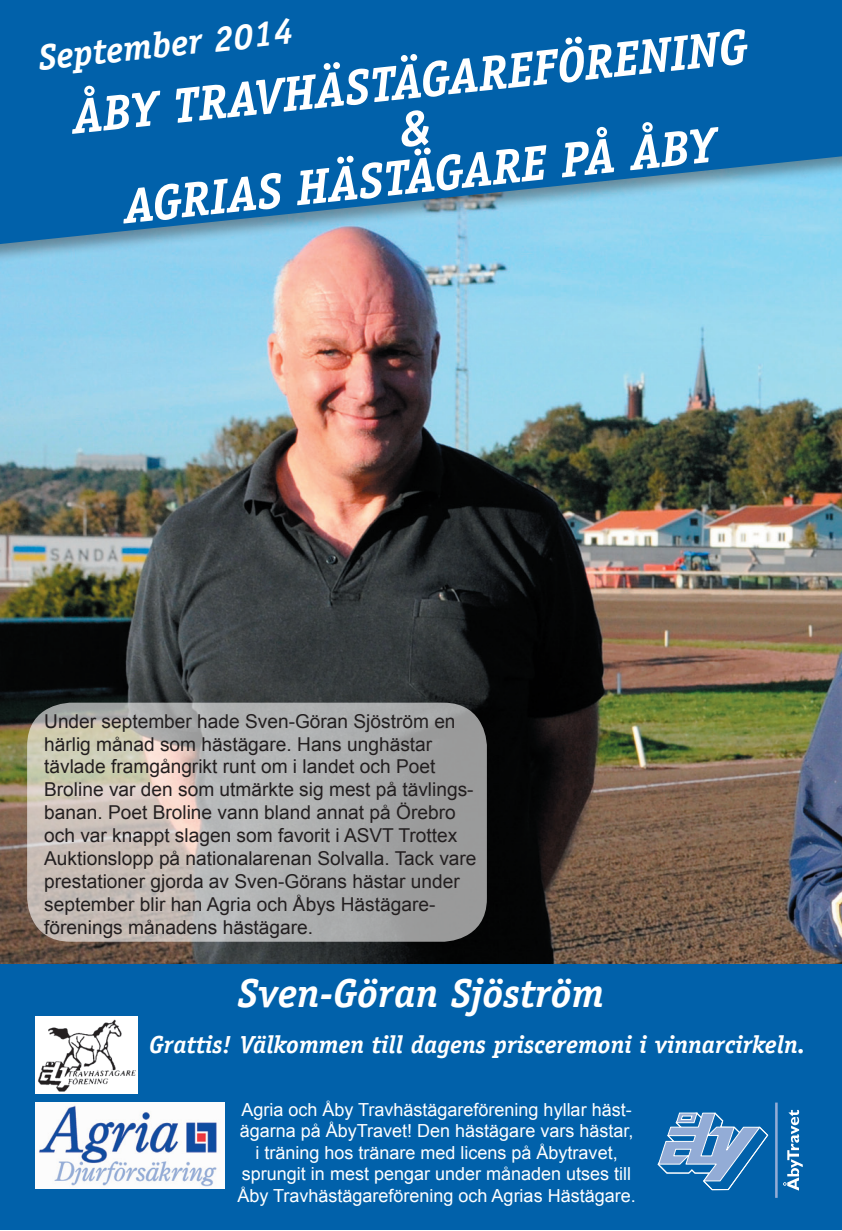
<style>
.page{position:relative;width:842px;height:1231px;background:#fff}
.page>*{position:absolute;margin:0;border:0;box-sizing:border-box;transform-origin:0 0}
.t1{font:italic 700 49.5px/47.2px "Officina Serif Std";color:#fff;text-align:center}
.t2{font:italic 700 40.5px "Officina Serif Std";color:#fff}
.t3{font:italic 700 36px "Officina Serif Std";color:#fff}
.t4{font:italic 700 24.75px "Officina Serif Std";color:#fff}
.t5{font:19.12px/22.9px "Arial";color:#231f20}
.t6{font:18px/21.6px "Arial";color:#fff;text-align:center}
</style>
<div class="page">
<img style="left:0;top:281px;width:842px;height:683px">
<div style="left:0;top:964px;width:842px;height:266px;background:#0161aa"></div>
<div style="left:0;top:0;width:842px;height:281px;background:#231f20;opacity:.4"></div>
<svg style="left:0;top:0;width:842px;height:244px;background:#1972b3"></svg>
<hr style="left:775px;top:1103px;width:3px;height:94px;background:#93acd6">
<svg style="left:783px;top:1110px;width:20px;height:81px"></svg>
<svg style="left:657px;top:1112px;width:112px;height:79px"></svg>
<img style="left:35px;top:1102px;width:190px;height:87px">
<svg style="left:27px;top:703px;width:460px;height:239px;background:#b5b2af"></svg>
<img style="left:35px;top:1016px;width:103px;height:77px">
<h3 class="t3" style="left:36px;top:37px;width:257px;rotate:-6deg">September 2014</h3>
<h1 class="t1" style="left:70px;top:94px;width:681px;rotate:-6deg">ÅBY TRAVHÄSTÄGAREFÖRENING &amp;<br>AGRIAS HÄSTÄGARE PÅ ÅBY</h1>
<p class="t5" style="left:44px;top:710px;width:434px">Under september hade Sven-Göran Sjöström en härlig månad som hästägare. Hans unghästar tävlade framgångrikt runt om i landet och Poet Broline var den som utmärkte sig mest på tävlings&shy;banan. Poet Broline vann bland annat på Örebro och var knappt slagen som favorit i ASVT Trottex Auktionslopp på nationalarenan Solvalla. Tack vare prestationer gjorda av Sven-Görans hästar under september blir han Agria och Åbys Hästägare&shy;förenings månadens hästägare.</p>
<h2 class="t2" style="left:238px;top:969px;width:368px">Sven-Göran Sjöström</h2>
<p class="t4" style="left:149px;top:1030px;width:658px">Grattis! Välkommen till dagens prisceremoni i vinnarcirkeln.</p>
<p class="t6" style="left:237px;top:1099px;width:400px">Agria och Åby Travhästägareförening hyllar häst&shy;ägarna på ÅbyTravet! Den hästägare vars hästar, i träning hos tränare med licens på Åbytravet, sprungit in mest pengar under månaden utses till Åby Travhästägareförening och Agrias Hästägare.</p>
</div>
